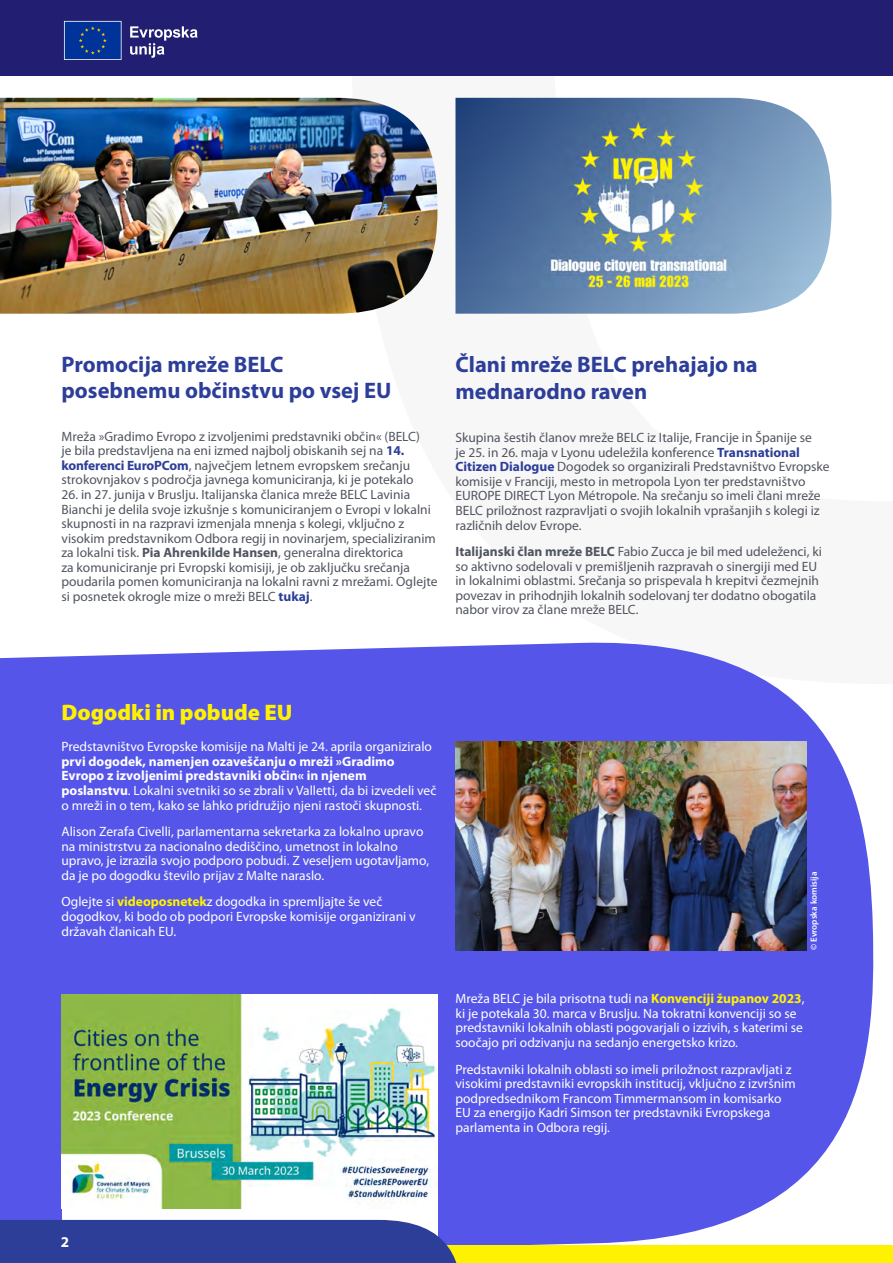
<style>
.page{position:relative;width:893px;height:1263px;background:#fff}
.page>*{position:absolute;margin:0;border:0;box-sizing:border-box;transform-origin:0 0}
.t1{font:700 22.5px/25.5px "Myriad Pro";color:#2d3e99}
.t2{font:900 22.5px "Myriad Pro";color:#fff200}
.t3{font:700 15px "Myriad Pro";color:#fff}
.t4{font:13.5px/14.5px "Myriad Pro";color:#515560}
.t5{font:13.5px/14.5px "Myriad Pro";color:#fff}
.t6{font:600 9px "Myriad Pro";color:#fff}
.s1{font-weight:700;color:#2d3e99}
.s2{font-weight:700}
.s3{font-weight:700;color:#fff200}
</style>
<div class="page">
<svg style="left:0;top:642px;width:874px;height:603px;background:#6465ea"></svg>
<img style="left:455px;top:98px;width:376px;height:216px">
<div style="left:0;top:0;width:893px;height:75px;background:#221f72"></div>
<svg style="left:64px;top:21px;width:58px;height:39px;background:#16439b"></svg>
<svg style="left:130px;top:26px;width:68px;height:32px"></svg>
<div style="left:1px;top:1245px;width:892px;height:18px;background:#fff200"></div>
<img style="left:455px;top:742px;width:352px;height:208px">
<div style="left:62px;top:994px;width:375px;height:269px;background:#fff"></div>
<img style="left:62px;top:994px;width:375px;height:214px">
<img style="left:0;top:98px;width:437px;height:216px">
<div style="left:0;top:1220px;width:462px;height:43px;background:#2d3e99"></div>
<p class="t1" style="left:62px;top:352px;width:331px">Promocija mreže BELC posebnemu občinstvu po vsej EU</p>
<p class="t4" style="left:62px;top:429px;width:360px">Mreža »Gradimo Evropo z izvoljenimi predstavniki občin« (BELC) je bila predstavljena na eni izmed najbolj obiskanih sej na <span class="s1">14. konferenci EuroPCom</span>, največjem letnem evropskem srečanju strokovnjakov s področja javnega komuniciranja, ki je potekalo</p>
<p class="t4" style="left:62px;top:487px;width:377px">26. in 27. junija v Bruslju. Italijanska članica mreže BELC Lavinia Bianchi je delila svoje izkušnje s komuniciranjem o Evropi v lokalni skupnosti in na razpravi izmenjala mnenja s kolegi, vključno z visokim predstavnikom Odbora regij in novinarjem, specializiranim za lokalni tisk. <span class="s2">Pia Ahrenkilde Hansen</span>, generalna direktorica<br>za komuniciranje pri Evropski komisiji, je ob zaključku srečanja poudarila pomen komuniciranja na lokalni ravni z mrežami. Oglejte si posnetek okrogle mize o mreži BELC <span class="s1">tukaj</span>.</p>
<p class="t1" style="left:455px;top:352px;width:304px;line-height:27px">Člani mreže BELC prehajajo na mednarodno raven</p>
<p class="t4" style="left:455px;top:431px;width:376px">Skupina šestih članov mreže BELC iz Italije, Francije in Španije se<br>je 25. in 26. maja v Lyonu udeležila konference <span class="s1">Transnational Citizen Dialogue</span> Dogodek so organizirali Predstavništvo Evropske komisije v Franciji, mesto in metropola Lyon ter predstavništvo EUROPE DIRECT Lyon Métropole. Na srečanju so imeli člani mreže BELC priložnost razpravljati o svojih lokalnih vprašanjih s kolegi iz različnih delov Evrope.</p>
<p class="t4" style="left:455px;top:545px;width:368px"><span class="s2">Italijanski član mreže BELC</span> Fabio Zucca je bil med udeleženci, ki so aktivno sodelovali v premišljenih razpravah o sinergiji med EU in lokalnimi oblastmi. Srečanja so prispevala h krepitvi čezmejnih povezav in prihodnjih lokalnih sodelovanj ter dodatno obogatila nabor virov za člane mreže BELC.</p>
<p class="t2" style="left:62px;top:699px;width:233px">Dogodki in pobude EU</p>
<p class="t5" style="left:62px;top:740px;width:376px">Predstavništvo Evropske komisije na Malti je 24. aprila organiziralo <span class="s2">prvi dogodek, namenjen ozaveščanju o mreži »Gradimo Evropo z izvoljenimi predstavniki občin« in njenem poslanstvu</span>. Lokalni svetniki so se zbrali v Valletti, da bi izvedeli več o mreži in o tem, kako se lahko pridružijo njeni rastoči skupnosti.</p>
<p class="t5" style="left:62px;top:825px;width:369px">Alison Zerafa Civelli, parlamentarna sekretarka za lokalno upravo na ministrstvu za nacionalno dediščino, umetnost in lokalno upravo, je izrazila svojo podporo pobudi. Z veseljem ugotavljamo, da je po dogodku število prijav z Malte naraslo.</p>
<p class="t5" style="left:62px;top:895px;width:356px">Oglejte si <span class="s3">videoposnetek</span>z dogodka in spremljajte še več dogodkov, ki bodo ob podpori Evropske komisije organizirani v državah članicah EU.</p>
<p class="t6" style="left:809px;top:950px;width:79px;rotate:-90deg">© Evropska komisija</p>
<p class="t5" style="left:455px;top:992px;width:351px">Mreža BELC je bila prisotna tudi na <span class="s3">Konvenciji županov 2023</span>, ki je potekala 30. marca v Bruslju. Na tokratni konvenciji so se predstavniki lokalnih oblasti pogovarjali o izzivih, s katerimi se soočajo pri odzivanju na sedanjo energetsko krizo.</p>
<p class="t5" style="left:455px;top:1062px;width:342px">Predstavniki lokalnih oblasti so imeli priložnost razpravljati z visokimi predstavniki evropskih institucij, vključno z izvršnim podpredsednikom Francom Timmermansom in komisarko EU za energijo Kadri Simson ter predstavniki Evropskega parlamenta in Odbora regij.</p>
<p class="t3" style="left:61px;top:1233px;width:10px">2</p>
</div>
